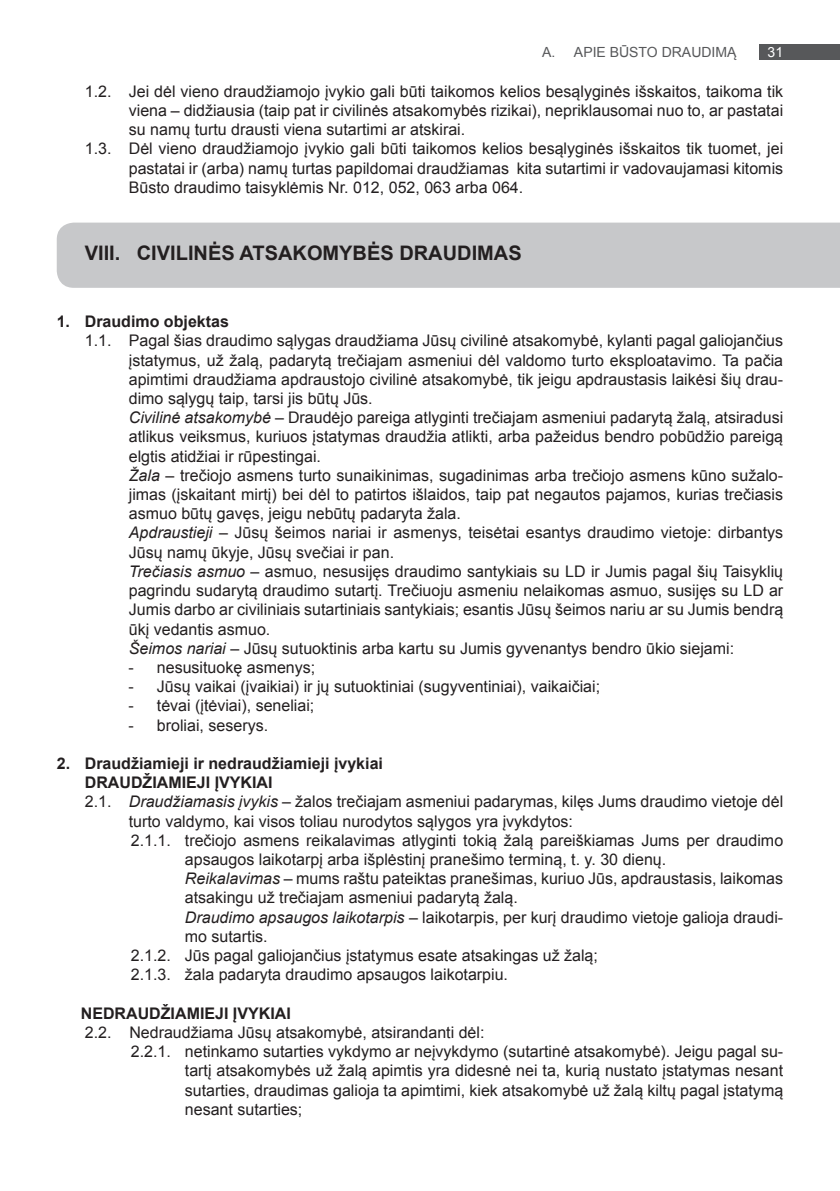
<style>
.page{position:relative;width:840px;height:1191px;background:#fff}
.page>*{position:absolute;margin:0;border:0;box-sizing:border-box;transform-origin:0 0}
.t1{font:700 20px "Arial";color:#231f20}
.t2{font:16px/19.2px "Arial";color:#231f20}
.t3{font:700 16px "Arial";color:#231f20}
.t4{font:14px "Arial";color:#57585a}
.t5{font:14px "Arial";color:#fff}
.s1{font-style:italic}
</style>
<div class="page">
<div style="left:759px;top:44px;width:80px;height:16px;background:#57585a"></div>
<div style="left:57px;top:223px;width:782px;height:65px;background:#c7c8ca"></div>
<p class="t4" style="left:541px;top:43px;width:88px">A. API E BŪSTO</p>
<p class="t4" style="left:661px;top:43px;width:11px">DRAUDIM</p>
<p class="t4" style="left:726px;top:43px;width:11px">Ą</p>
<p class="t5" style="left:767px;top:43px;width:17px">31</p>
<p class="t2" style="left:85px;top:82px;width:699px">1.2. Jei dėl vieno draudžiamojo įvykio gali būti taikomos kelios besąlyginės išskaitos, taikoma tik</p>
<p class="t2" style="left:129px;top:101px;width:655px">viena – didžiausia (taip pat ir civilinės atsakomybės rizikai), nepriklausomai nuo to, ar pastatai</p>
<p class="t2" style="left:129px;top:120px;width:338px">su namų turtu drausti viena sutartimi ar atskirai.</p>
<p class="t2" style="left:85px;top:139px;width:699px">1.3. Dėl vieno draudžiamojo įvykio gali būti taikomos kelios besąlyginės išskaitos tik tuomet, jei</p>
<p class="t2" style="left:129px;top:158px;width:655px">pastatai ir (arba) namų turtas papildomai draudžiamas kita sutartimi ir vadovaujamasi kitomis</p>
<p class="t2" style="left:129px;top:178px;width:395px">Būsto draudimo taisyklėmis Nr. 012, 052, 063 arba 064.</p>
<p class="t1" style="left:85px;top:240px;width:76px">VIII. Civili</p>
<p class="t1" style="left:193px;top:240px;width:42px">nėsatsakomyb</p>
<p class="t1" style="left:367px;top:240px;width:28px">ėsdraudimas</p>
<p class="t3" style="left:57px;top:311px;width:174px">1. Draudimo objektas</p>
<p class="t2" style="left:129px;top:331px;width:655px;text-indent:-44px">1.1. Pagal šias draudimo sąlygas draudžiama Jūsų civilinė atsakomybė, kylanti pagal galiojančius įstatymus, už žalą, padarytą trečiajam asmeniui dėl valdomo turto eksploatavimo. Ta pačia apimtimi draudžiama apdraustojo civilinė atsakomybė, tik jeigu apdraustasis laikėsi šių drau&shy;dimo sąlygų taip, tarsi jis būtų Jūs.<br><span class="s1">Civilinė atsakomybė</span> – Draudėjo pareiga atlyginti trečiajam asmeniui padarytą žalą, atsiradusi atlikus veiksmus, kuriuos įstatymas draudžia atlikti, arba pažeidus bendro pobūdžio pareigą elgtis atidžiai ir rūpestingai.<br><span class="s1">Žala</span> – trečiojo asmens turto sunaikinimas, sugadinimas arba trečiojo asmens kūno sužalo&shy;jimas (įskaitant mirtį) bei dėl to patirtos išlaidos, taip pat negautos pajamos, kurias trečiasis asmuo būtų gavęs, jeigu nebūtų padaryta žala.<br><span class="s1">Apdraustieji</span> – Jūsų šeimos nariai ir asmenys, teisėtai esantys draudimo vietoje: dirbantys Jūsų namų ūkyje, Jūsų svečiai ir pan.<br><span class="s1">Trečiasis asmuo</span> – asmuo, nesusijęs draudimo santykiais su LD ir Jumis pagal šių Taisyklių pagrindu sudarytą draudimo sutartį. Trečiuoju asmeniu nelaikomas asmuo, susijęs su LD ar Jumis darbo ar civiliniais sutartiniais santykiais; esantis Jūsų šeimos nariu ar su Jumis bendrą ūkį vedantis asmuo.<br><span class="s1">Šeimos nariai</span> – Jūsų sutuoktinis arba kartu su Jumis gyvenantys bendro ūkio siejami:</p>
<p class="t2" style="left:128px;top:658px;width:188px">- nesusituokę asmenys;</p>
<p class="t2" style="left:128px;top:677px;width:473px">- Jūsų vaikai (įvaikiai) ir jų sutuoktiniai (sugyventiniai), vaikaičiai;</p>
<p class="t2" style="left:128px;top:696px;width:187px">- tėvai (įtėviai), seneliai;</p>
<p class="t2" style="left:128px;top:715px;width:141px">- broliai, seserys.</p>
<p class="t3" style="left:57px;top:752px;width:327px">2. Draudžiamieji ir nedraudžiamieji įvykiai</p>
<p class="t3" style="left:85px;top:772px;width:189px">DRAUDŽIAMIEJI ĮVYKIAI</p>
<p class="t2" style="left:85px;top:792px;width:699px">2.1. <span class="s1">Draudžiamasis įvykis</span> – žalos trečiajam asmeniui padarymas, kilęs Jums draudimo vietoje dėl</p>
<p class="t2" style="left:129px;top:811px;width:445px">turto valdymo, kai visos toliau nurodytos sąlygos yra įvykdytos:</p>
<p class="t2" style="left:131px;top:830px;width:653px">2.1.1. trečiojo asmens reikalavimas atlyginti tokią žalą pareiškiamas Jums per draudimo</p>
<p class="t2" style="left:185px;top:850px;width:482px">apsaugos laikotarpį arba išplėstinį pranešimo terminą, t. y. 30 dienų.</p>
<p class="t2" style="left:185px;top:869px;width:599px"><span class="s1">Reikalavimas</span> – mums raštu pateiktas pranešimas, kuriuo Jūs, apdraustasis, laikomas</p>
<p class="t2" style="left:185px;top:888px;width:334px">atsakingu už trečiajam asmeniui padarytą žalą.</p>
<p class="t2" style="left:185px;top:907px;width:599px"><span class="s1">Draudimo apsaugos laikotarpis</span> – laikotarpis, per kurį draudimo vietoje galioja draudi-</p>
<p class="t2" style="left:185px;top:926px;width:84px">mo sutartis.</p>
<p class="t2" style="left:131px;top:946px;width:468px">2.1.2. Jūs pagal galiojančius įstatymus esate atsakingas už žalą;</p>
<p class="t2" style="left:131px;top:965px;width:378px">2.1.3. žala padaryta draudimo apsaugos laikotarpiu.</p>
<p class="t3" style="left:81px;top:1002px;width:211px">NEDRAUDŽIAMIEJI ĮVYKIAI</p>
<p class="t2" style="left:85px;top:1022px;width:401px">2.2. Nedraudžiama Jūsų atsakomybė, atsirandanti dėl:</p>
<p class="t2" style="left:131px;top:1042px;width:653px">2.2.1. netinkamo sutarties vykdymo ar neįvykdymo (sutartinė atsakomybė). Jeigu pagal su-</p>
<p class="t2" style="left:185px;top:1061px;width:599px">tartį atsakomybės už žalą apimtis yra didesnė nei ta, kurią nustato įstatymas nesant</p>
<p class="t2" style="left:185px;top:1080px;width:599px">sutarties, draudimas galioja ta apimtimi, kiek atsakomybė už žalą kiltų pagal įstatymą</p>
<p class="t2" style="left:185px;top:1099px;width:119px">nesant sutarties;</p>
</div>
